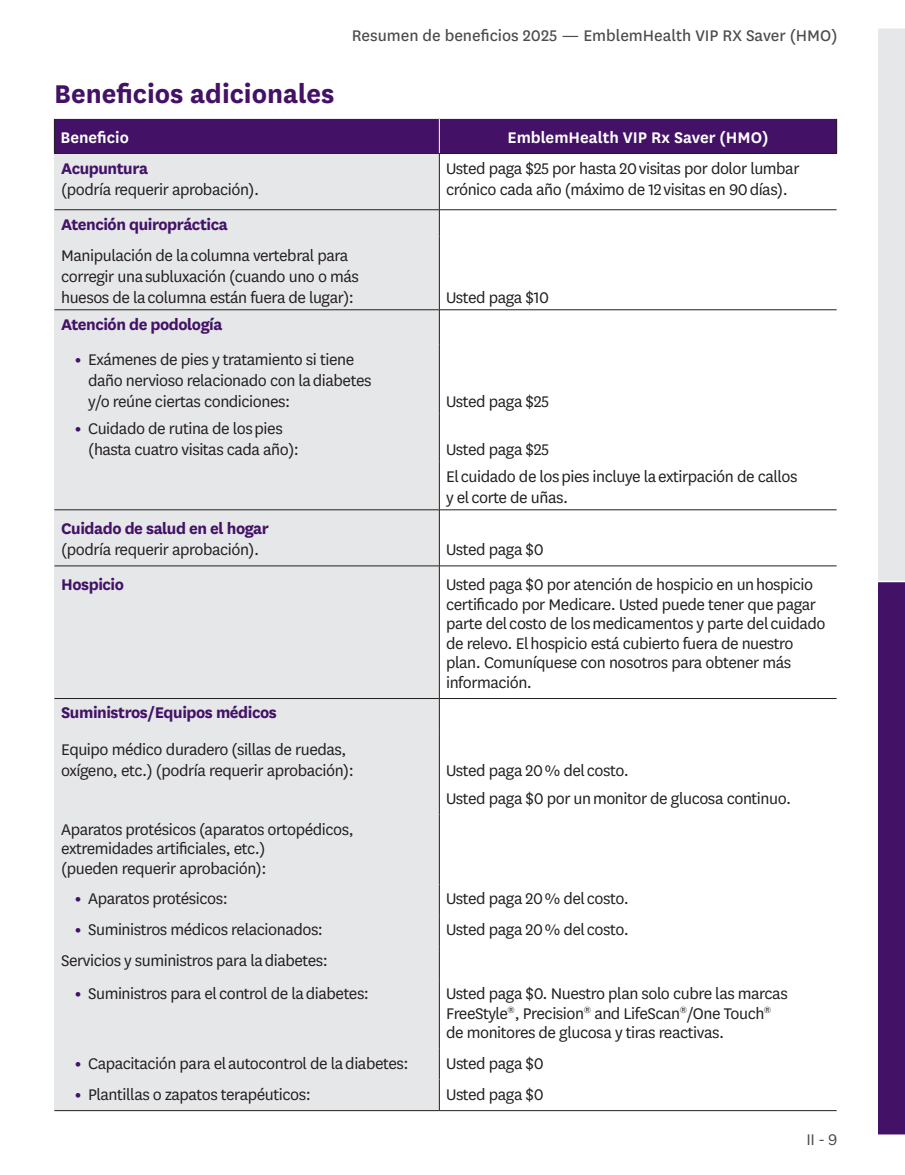
<style>
.page{position:relative;width:905px;height:1175px;background:#fff}
.page>*{position:absolute;margin:0;border:0;box-sizing:border-box;transform-origin:0 0}
.t1{font:700 30px "National";color:#431266}
.t2{font:18px/19.5px "National";letter-spacing:-.025em;color:#231f20}
.t3{font:700 18px "National";letter-spacing:-.025em;color:#431266}
.t4{font:18px "National";color:#4b4c4d}
.t5{font:600 18px "National";color:#fff}
.t6{font:18px "National";color:#4b4c4d}
.s1{font-weight:800;color:#431266}
</style>
<div class="page">
<div style="left:878px;top:28px;width:26px;height:553px;background:#e6e7e9"></div>
<div style="left:878px;top:581px;width:26px;height:554px;background:#431266"></div>
<hr style="left:878px;top:580px;width:26px;height:2px;background:#fff">
<hr style="left:878px;top:1134px;width:26px;height:2px;background:#fff">
<div style="left:54px;top:118px;width:385px;height:35px;background:#431266"></div>
<div style="left:439px;top:118px;width:397px;height:35px;background:#431266"></div>
<div style="left:54px;top:153px;width:385px;height:57px;background:#e6e7e9"></div>
<div style="left:54px;top:210px;width:385px;height:27px;background:#e6e7e9"></div>
<div style="left:54px;top:237px;width:385px;height:73px;background:#e6e7e9"></div>
<div style="left:54px;top:310px;width:385px;height:35px;background:#e6e7e9"></div>
<div style="left:54px;top:345px;width:385px;height:69px;background:#e6e7e9"></div>
<div style="left:54px;top:414px;width:385px;height:48px;background:#e6e7e9"></div>
<div style="left:54px;top:462px;width:385px;height:48px;background:#e6e7e9"></div>
<div style="left:54px;top:510px;width:385px;height:56px;background:#e6e7e9"></div>
<div style="left:54px;top:566px;width:385px;height:132px;background:#e6e7e9"></div>
<div style="left:54px;top:698px;width:385px;height:37px;background:#e6e7e9"></div>
<div style="left:54px;top:735px;width:385px;height:79px;background:#e6e7e9"></div>
<div style="left:54px;top:814px;width:385px;height:70px;background:#e6e7e9"></div>
<div style="left:54px;top:884px;width:385px;height:31px;background:#e6e7e9"></div>
<div style="left:54px;top:915px;width:385px;height:31px;background:#e6e7e9"></div>
<div style="left:54px;top:946px;width:385px;height:33px;background:#e6e7e9"></div>
<div style="left:54px;top:979px;width:385px;height:69px;background:#e6e7e9"></div>
<div style="left:54px;top:1048px;width:385px;height:31px;background:#e6e7e9"></div>
<div style="left:54px;top:1079px;width:385px;height:31px;background:#e6e7e9"></div>
<hr style="left:54px;top:119px;width:1px;height:34px;background:#231f20">
<hr style="left:54px;top:153px;width:385px;height:1px;background:#231f20">
<hr style="left:836px;top:119px;width:1px;height:34px;background:#231f20">
<hr style="left:439px;top:153px;width:398px;height:1px;background:#231f20">
<hr style="left:439px;top:154px;width:1px;height:55px;background:#231f20">
<svg style="left:439px;top:210px;width:1px;height:27px"></svg>
<hr style="left:439px;top:237px;width:1px;height:72px;background:#231f20">
<hr style="left:439px;top:310px;width:1px;height:35px;background:#231f20">
<hr style="left:439px;top:345px;width:1px;height:69px;background:#231f20">
<hr style="left:439px;top:414px;width:1px;height:48px;background:#231f20">
<hr style="left:439px;top:462px;width:1px;height:47px;background:#231f20">
<hr style="left:439px;top:510px;width:1px;height:55px;background:#231f20">
<hr style="left:439px;top:566px;width:1px;height:132px;background:#231f20">
<hr style="left:439px;top:698px;width:1px;height:37px;background:#231f20">
<hr style="left:439px;top:735px;width:1px;height:79px;background:#231f20">
<hr style="left:439px;top:814px;width:1px;height:70px;background:#231f20">
<hr style="left:439px;top:884px;width:1px;height:31px;background:#231f20">
<hr style="left:439px;top:915px;width:1px;height:31px;background:#231f20">
<hr style="left:439px;top:946px;width:1px;height:33px;background:#231f20">
<hr style="left:439px;top:979px;width:1px;height:69px;background:#231f20">
<hr style="left:439px;top:1048px;width:1px;height:31px;background:#231f20">
<hr style="left:439px;top:1079px;width:1px;height:31px;background:#231f20">
<hr style="left:54px;top:309px;width:385px;height:1px;background:#231f20">
<hr style="left:439px;top:309px;width:397px;height:1px;background:#231f20">
<hr style="left:54px;top:1110px;width:385px;height:1px;background:#231f20">
<hr style="left:439px;top:1110px;width:397px;height:1px;background:#231f20">
<hr style="left:54px;top:698px;width:385px;height:1px;background:#231f20">
<hr style="left:439px;top:698px;width:397px;height:1px;background:#231f20">
<hr style="left:54px;top:565px;width:385px;height:1px;background:#231f20">
<hr style="left:439px;top:565px;width:397px;height:1px;background:#231f20">
<hr style="left:54px;top:509px;width:385px;height:1px;background:#231f20">
<hr style="left:439px;top:509px;width:397px;height:1px;background:#231f20">
<hr style="left:54px;top:209px;width:385px;height:1px;background:#231f20">
<hr style="left:439px;top:209px;width:397px;height:1px;background:#231f20">
<hr style="left:54px;top:118px;width:385px;height:1px;background:#fff">
<hr style="left:439px;top:118px;width:398px;height:1px;background:#fff">
<hr style="left:439px;top:119px;width:1px;height:34px;background:#fff">
<p class="t4" style="left:352px;top:24px;width:487px">Resumen de beneficios 2025 — EmblemHealth VIP RX Saver (HMO)</p>
<h2 class="t1" style="left:54px;top:73px;width:282px">Beneficios adicionales</h2>
<p class="t5" style="left:60px;top:125px;width:70px">Beneficio</p>
<p class="t5" style="left:507px;top:125px;width:262px">EmblemHealth VIP Rx Saver (HMO)</p>
<p class="t3" style="left:61px;top:156px;width:88px">Acupuntura</p>
<p class="t2" style="left:61px;top:179px;width:199px">(podría requerir aprobación).</p>
<p class="t2" style="left:446px;top:157px;width:355px;line-height:21px">Usted paga $25 por hasta 20 visitas por dolor lumbar crónico cada año (máximo de 12 visitas en 90 días).</p>
<p class="t3" style="left:61px;top:212px;width:168px">Atención quiropráctica</p>
<p class="t2" style="left:61px;top:244px;width:299px;line-height:21px">Manipulación de la columna vertebral para corregir una subluxación (cuando uno o más huesos de la columna están fuera de lugar):</p>
<p class="t3" style="left:61px;top:312px;width:163px">Atención de podología</p>
<p class="t2" style="left:88px;top:348px;width:285px;line-height:21px;text-indent:-13px"><span class="s1">•</span> Exámenes de pies y tratamiento si tiene daño nervioso relacionado con la diabetes y/o reúne ciertas condiciones:</p>
<p class="t2" style="left:88px;top:417px;width:212px;line-height:21px;text-indent:-14px"><span class="s1">•</span> Cuidado de rutina de los pies (hasta cuatro visitas cada año):</p>
<p class="t2" style="left:446px;top:287px;width:105px">Usted paga $10</p>
<p class="t2" style="left:446px;top:391px;width:104px">Usted paga $25</p>
<p class="t2" style="left:446px;top:439px;width:104px">Usted paga $25</p>
<p class="t2" style="left:446px;top:465px;width:353px;line-height:21px">El cuidado de los pies incluye la extirpación de callos y el corte de uñas.</p>
<p class="t3" style="left:61px;top:516px;width:209px">Cuidado de salud en el hogar</p>
<p class="t2" style="left:61px;top:539px;width:199px">(podría requerir aprobación).</p>
<p class="t2" style="left:446px;top:539px;width:99px">Usted paga $0</p>
<p class="t3" style="left:61px;top:572px;width:64px">Hospicio</p>
<p class="t2" style="left:446px;top:574px;width:381px">Usted paga $0 por atención de hospicio en un hospicio certificado por Medicare. Usted puede tener que pagar parte del costo de los medicamentos y parte del cuidado de relevo. El hospicio está cubierto fuera de nuestro plan. Comuníquese con nosotros para obtener más información.</p>
<p class="t3" style="left:61px;top:700px;width:217px">Suministros/Equipos médicos</p>
<p class="t2" style="left:61px;top:738px;width:294px;line-height:21px">Equipo médico duradero (sillas de ruedas, oxígeno, etc.) (podría requerir aprobación):</p>
<p class="t2" style="left:446px;top:760px;width:184px">Usted paga 20 % del costo.</p>
<p class="t2" style="left:446px;top:787px;width:346px">Usted paga $0 por un monitor de glucosa continuo.</p>
<p class="t2" style="left:61px;top:818px;width:294px">Aparatos protésicos (aparatos ortopédicos, extremidades artificiales, etc.)<br>(pueden requerir aprobación):</p>
<p class="t2" style="left:75px;top:888px;width:155px"><span class="s1">•</span> Aparatos protésicos:</p>
<p class="t2" style="left:75px;top:919px;width:250px"><span class="s1">•</span> Suministros médicos relacionados:</p>
<p class="t2" style="left:61px;top:950px;width:268px">Servicios y suministros para la diabetes:</p>
<p class="t2" style="left:75px;top:983px;width:296px"><span class="s1">•</span> Suministros para el control de la diabetes:</p>
<p class="t2" style="left:75px;top:1052px;width:335px"><span class="s1">•</span> Capacitación para el autocontrol de la diabetes:</p>
<p class="t2" style="left:75px;top:1083px;width:237px"><span class="s1">•</span> Plantillas o zapatos terapéuticos:</p>
<p class="t2" style="left:446px;top:888px;width:184px">Usted paga 20 % del costo.</p>
<p class="t2" style="left:446px;top:919px;width:184px">Usted paga 20 % del costo.</p>
<p class="t2" style="left:446px;top:983px;width:343px">Usted paga $0. Nuestro plan solo cubre las marcas<br>FreeStyle<sup>®</sup>, Precision<sup>®</sup> and LifeScan<sup>®</sup>/One Touch<sup>® </sup>de monitores de glucosa y tiras reactivas.</p>
<p class="t2" style="left:446px;top:1052px;width:99px">Usted paga $0</p>
<p class="t2" style="left:446px;top:1083px;width:99px">Usted paga $0</p>
<p class="t6" style="left:806px;top:1127px;width:32px">II - 9</p>
</div>
